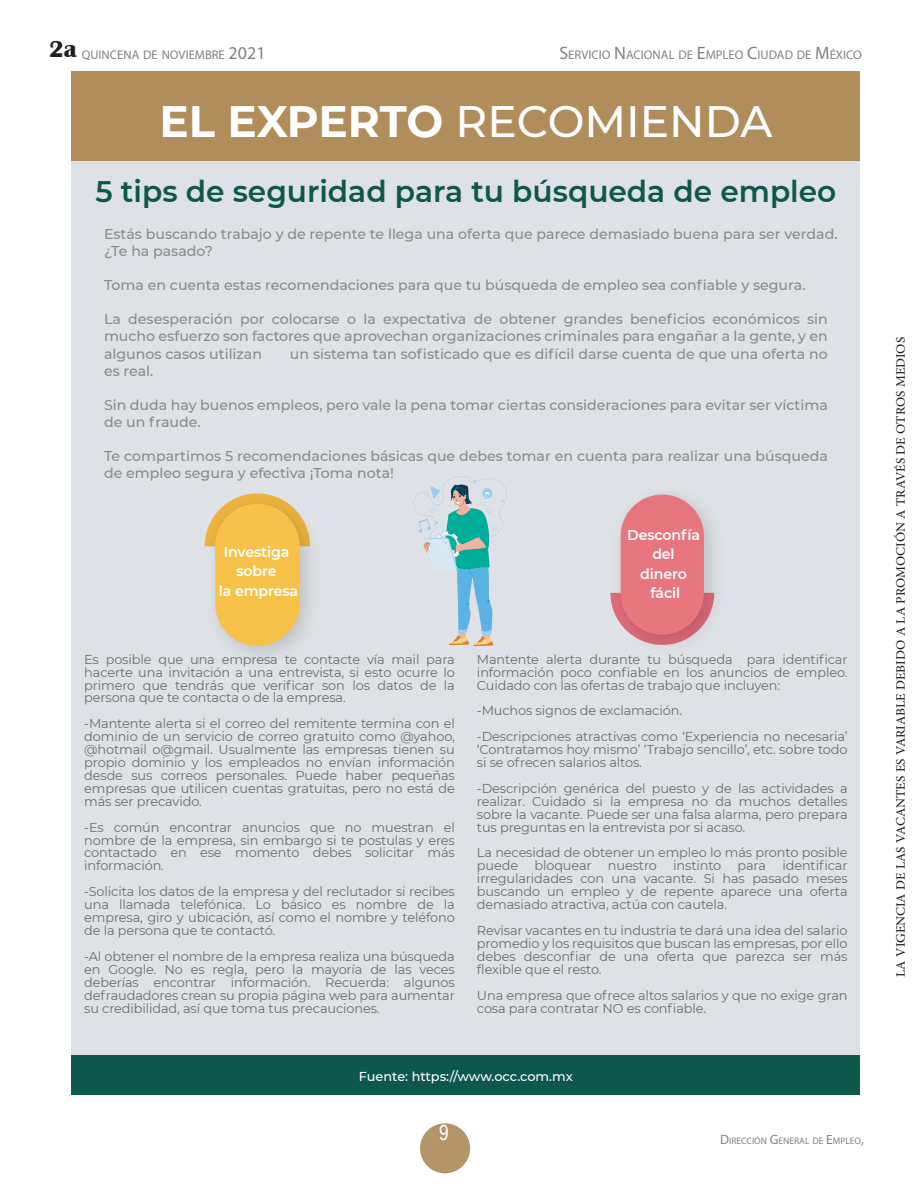
<style>
.page{position:relative;width:918px;height:1188px;background:#fff}
.page>*{position:absolute;margin:0;border:0;box-sizing:border-box;transform-origin:0 0}
.t1{font:500 43.95px "Montserrat";color:#fff}
.t2{font:600 29.7px "Montserrat";color:#0d584b}
.t3{font:21px "Arial Narrow";color:#fff}
.t4{font:18px "Adobe Arabic";color:#231f20}
.t5{font:500 14.25px/17.1px "Montserrat";color:#8a8b8d}
.t6{font:600 14.25px/19.6px "Montserrat";letter-spacing:-.01em;color:#fff;text-align:center}
.t7{font:12.9px/12.9px "Montserrat";letter-spacing:-.01em;color:#6c6d70;text-align:justify}
.t8{font:500 12.9px "Montserrat";color:#fff}
.t9{font:12.6px "Myriad Pro";color:#808285}
.t10{font:9.45px "Myriad Pro";color:#808285}
.s1{font-size:18px}
.s2{font-weight:700}
.s3{font-size:13.5px}
</style>
<div class="page">
<div style="left:420px;top:1123px;width:50px;height:50px;background:#b49568;border-radius:50%"></div>
<div style="left:72px;top:141px;width:788px;height:935px;background:#dee1e5"></div>
<div style="left:72px;top:71px;width:788px;height:90px;background:#b28d5c"></div>
<div style="left:72px;top:1055px;width:788px;height:40px;background:#0d584b"></div>
<img style="left:204px;top:493px;width:107px;height:162px">
<div style="left:215px;top:504px;width:85px;height:142px;background:#f7c24a;border-radius:42px"></div>
<img style="left:610px;top:494px;width:105px;height:151px">
<div style="left:621px;top:495px;width:83px;height:140px;background:#e8767f;border-radius:42px"></div>
<svg style="left:413px;top:476px;width:94px;height:170px"></svg>
<p class="t9" style="left:49px;top:47px;width:218px"><sup>2a</sup> QUINCENA DE NOVIEMBRE <span class="s1">2021</span></p>
<p class="t9" style="left:559px;top:47px;width:304px"><span class="s1">S</span>ERVICIO <span class="s1">N</span>ACIONAL DE <span class="s1">E</span>MPLEO <span class="s1">C</span>IUDAD DE <span class="s1">M</span> ÉXICO</p>
<p class="t1" style="left:159px;top:91px;width:615px"><span class="s2">EL EXPERTO</span> RECOMIENDA</p>
<p class="t2" style="left:95px;top:170px;width:742px">5 tips de seguridad para tu búsqueda de empleo</p>
<p class="t5" style="left:104px;top:225px;width:735px">Estás buscando trabajo y de repente te llega una oferta que parece demasiado buena para ser verdad. ¿Te ha pasado?</p>
<p class="t5" style="left:104px;top:276px;width:703px">Toma en cuenta estas recomendaciones para que tu búsqueda de empleo sea confiable y segura.</p>
<p class="t5" style="left:104px;top:310px;width:725px;text-align:justify">La desesperación por colocarse o la expectativa de obtener grandes beneficios económicos sin mucho esfuerzo son factores que aprovechan organizaciones criminales para engañar a la gente, y en algunos casos utilizan</p>
<p class="t5" style="left:290px;top:344px;width:539px">un sistema tan sofisticado que es difícil darse cuenta de que una oferta no</p>
<p class="t5" style="left:104px;top:361px;width:51px">es real.</p>
<p class="t5" style="left:104px;top:395px;width:725px">Sin duda hay buenos empleos, pero vale la pena tomar ciertas consideraciones para evitar ser víctima de un fraude.</p>
<p class="t5" style="left:104px;top:447px;width:725px">Te compartimos 5 recomendaciones básicas que debes tomar en cuenta para realizar una búsqueda de empleo segura y efectiva ¡Toma nota!</p>
<p class="t6" style="left:219px;top:541px;width:81px">Investiga sobre<br>la empresa</p>
<p class="t7" style="left:84px;top:652px;width:372px">Es posible que una empresa te contacte vía mail para hacerte una invitación a una entrevista, si esto ocurre lo primero que tendrás que verificar son los datos de la persona que te contacta o de la empresa.</p>
<p class="t7" style="left:84px;top:717px;width:372px">-Mantente alerta si el correo del remitente termina con el dominio de un servicio de correo gratuito como @yahoo, @hotmail o@gmail. Usualmente las empresas tienen su propio dominio y los empleados no envían información desde sus correos personales. Puede haber pequeñas empresas que utilicen cuentas gratuitas, pero no está de más ser precavido.</p>
<p class="t7" style="left:84px;top:820px;width:372px">-Es común encontrar anuncios que no muestran el nombre de la empresa, sin embargo si te postulas y eres contactado en ese momento debes solicitar más información.</p>
<p class="t7" style="left:84px;top:885px;width:372px">-Solicita los datos de la empresa y del reclutador si recibes una llamada telefónica. Lo básico es nombre de la empresa, giro y ubicación, así como el nombre y teléfono de la persona que te contactó.</p>
<p class="t7" style="left:84px;top:949px;width:372px">-Al obtener el nombre de la empresa realiza una búsqueda en Google. No es regla, pero la mayoría de las veces deberías encontrar información. Recuerda: algunos defraudadores crean su propia página web para aumentar su credibilidad, así que toma tus precauciones.</p>
<p class="t6" style="left:627px;top:524px;width:74px">Desconfía del<br>dinero fácil</p>
<p class="t7" style="left:477px;top:652px;width:372px">Mantente alerta durante tu búsqueda para identificar información poco confiable en los anuncios de empleo.<br>Cuidado con las ofertas de trabajo que incluyen:</p>
<p class="t7" style="left:477px;top:697px;width:372px;line-height:25.8px">-Muchos signos de exclamación.<br>-Descripciones atractivas como ‘Experiencia no necesaria’</p>
<p class="t7" style="left:477px;top:743px;width:372px">‘Contratamos hoy mismo’ ‘Trabajo sencillo’, etc. sobre todo si se ofrecen salarios altos.</p>
<p class="t7" style="left:477px;top:781px;width:372px">-Descripción genérica del puesto y de las actividades a realizar. Cuidado si la empresa no da muchos detalles sobre la vacante. Puede ser una falsa alarma, pero prepara tus preguntas en la entrevista por si acaso.</p>
<p class="t7" style="left:477px;top:846px;width:372px">La necesidad de obtener un empleo lo más pronto posible puede</p>
<p class="t7" style="left:477px;top:859px;width:372px;text-indent:305px">identificar irregularidades con una vacante. Si has pasado meses buscando un empleo y de repente aparece una oferta demasiado atractiva, actúa con cautela.</p>
<p class="t7" style="left:477px;top:924px;width:372px">Revisar vacantes en tu industria te dará una idea del salario promedio y los requisitos que buscan las empresas, por ello debes desconfiar de una oferta que parezca ser más flexible que el resto.</p>
<p class="t7" style="left:477px;top:988px;width:372px">Una empresa que ofrece altos salarios y que no exige gran cosa para contratar NO es confiable.</p>
<p class="t7" style="left:534px;top:859px;width:59px">bloquear</p>
<p class="t7" style="left:608px;top:859px;width:51px">nuestro</p>
<p class="t7" style="left:673px;top:859px;width:50px">instinto</p>
<p class="t7" style="left:738px;top:859px;width:30px">para</p>
<p class="t8" style="left:359px;top:1067px;width:215px">Fuente: https://www.occ.com.mx</p>
<h3 class="t3" style="left:439px;top:1117px;width:11px">9</h3>
<p class="t10" style="left:720px;top:1135px;width:145px"><span class="s3">D</span>IRECCIÓN <span class="s3">G</span>ENERAL DE <span class="s3">E</span>MPLEO<span class="s3">,</span></p>
<h3 class="t4" style="left:888px;top:977px;width:641px;rotate:-90deg">LA VIGENCIA DE LAS VACANTES ES VARIABLE DEBIDO A LA PROMOCIÓN A TRAVÉS DE OTROS MEDIOS</h3>
</div>
